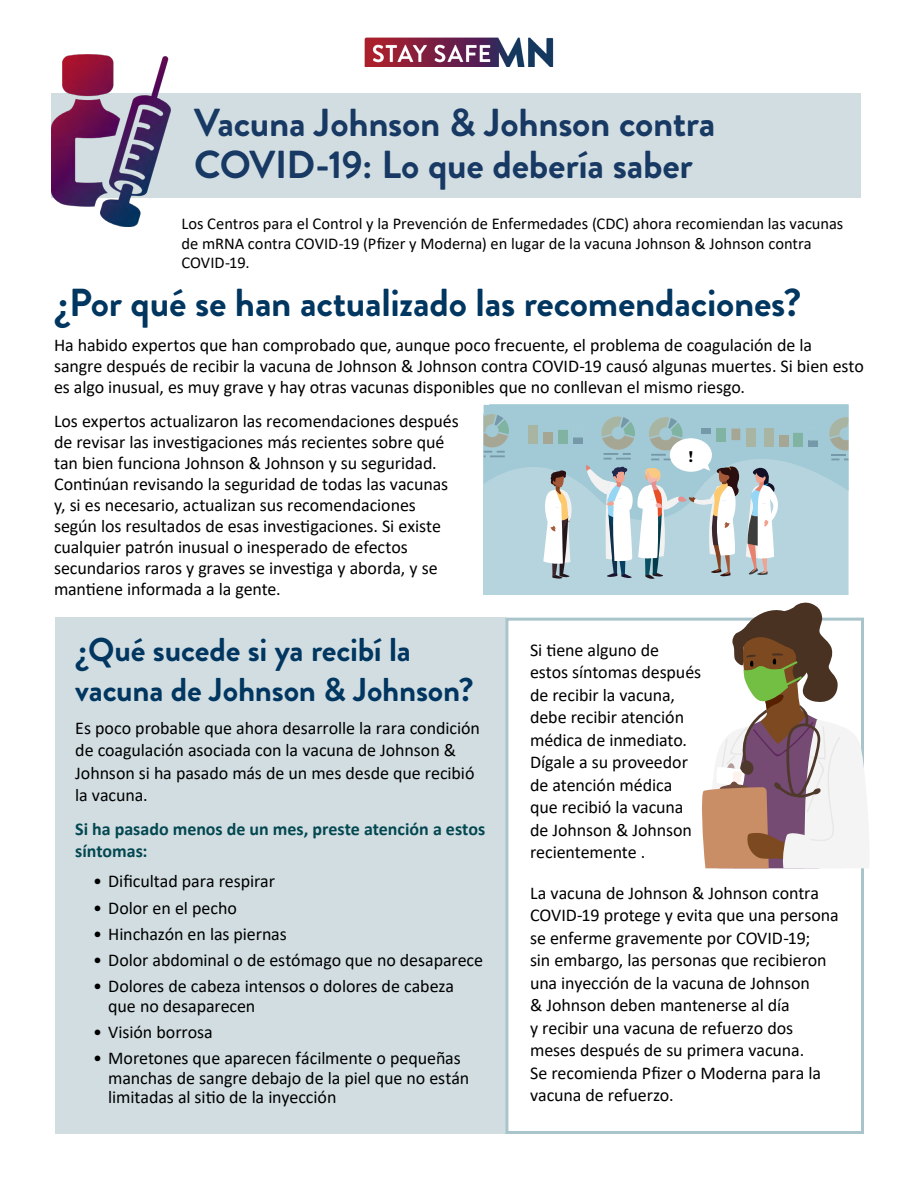
<style>
.page{position:relative;width:918px;height:1188px;background:#fff}
.page>*{position:absolute;margin:0;border:0;box-sizing:border-box;transform-origin:0 0}
.t1{font:700 39px/42px "Brandon Grotesque";letter-spacing:-.01em;color:#173963}
.t2{font:700 39px "Brandon Grotesque";letter-spacing:-.01em;color:#003660}
.t3{font:700 33px/39.6px "Brandon Grotesque";letter-spacing:-.005em;color:#003660}
.body{font:18px/22.5px "Calibri";letter-spacing:-.005em;color:#000}
.Bullets{font:18px/19.5px "Calibri";letter-spacing:-.005em;color:#000}
.body-2{font:700 18px/22.5px "Calibri";color:#034750}
.body-2-2{font:16.5px/19.8px "Calibri";color:#000}
.t4{font:900 15.45px "Brandon Grotesque";color:#000}
</style>
<div class="page">
<img style="left:364px;top:38px;width:190px;height:29px">
<div style="left:51px;top:93px;width:810px;height:104px;background:#d1dde1"></div>
<img style="left:51px;top:54px;width:120px;height:173px">
<div style="left:55px;top:618px;width:450px;height:516px;background:#d1dde1"></div>
<div style="left:483px;top:579px;width:366px;height:16px;background:#b5d4de"></div>
<svg style="left:483px;top:405px;width:366px;height:174px;background:#b2cbd2"></svg>
<div style="left:505px;top:618px;width:359px;height:516px;border:3px solid #a9c4cb"></div>
<svg style="left:700px;top:602px;width:169px;height:266px"></svg>
<h1 class="t1" style="left:194px;top:102px;width:523px">Vacuna Johnson &amp; Johnson contra<br>COVID-19: Lo que debería saber</h1>
<p class="body-2-2" style="left:181px;top:213px;width:663px">Los Centros para el Control y la Prevención de Enfermedades (CDC) ahora recomiendan las vacunas de mRNA contra COVID-19 (Pfizer y Moderna) en lugar de la vacuna Johnson &amp; Johnson contra<br>COVID-19.</p>
<h2 class="t2" style="left:54px;top:276px;width:749px">¿Por qué se han actualizado las recomendaciones?</h2>
<p class="body" style="left:54px;top:334px;width:811px;line-height:21px">Ha habido expertos que han comprobado que, aunque poco frecuente, el problema de coagulación de la sangre después de recibir la vacuna de Johnson &amp; Johnson contra COVID-19 causó algunas muertes. Si bien esto es algo inusual, es muy grave y hay otras vacunas disponibles que no conllevan el mismo riesgo.</p>
<p class="body" style="left:54px;top:410px;width:406px;line-height:21px">Los expertos actualizaron las recomendaciones después de revisar las investigaciones más recientes sobre qué tan bien funciona Johnson &amp; Johnson y su seguridad.<br>Continúan revisando la seguridad de todas las vacunas y, si es necesario, actualizan sus recomendaciones según los resultados de esas investigaciones. Si existe cualquier patrón inusual o inesperado de efectos secundarios raros y graves se investiga y aborda, y se mantiene informada a la gente.</p>
<h3 class="t3" style="left:75px;top:630px;width:400px">¿Qué sucede si ya recibí la vacuna de Johnson &amp; Johnson?</h3>
<p class="body" style="left:75px;top:716px;width:406px">Es poco probable que ahora desarrolle la rara condición de coagulación asociada con la vacuna de Johnson &amp; Johnson si ha pasado más de un mes desde que recibió la vacuna.</p>
<p class="body-2" style="left:75px;top:817px;width:411px">Si ha pasado menos de un mes, preste atención a estos síntomas:</p>
<p class="Bullets" style="left:93px;top:871px;width:183px">• Dificultad para respirar</p>
<p class="Bullets" style="left:93px;top:898px;width:145px">• Dolor en el pecho</p>
<p class="Bullets" style="left:93px;top:924px;width:195px">• Hinchazón en las piernas</p>
<p class="Bullets" style="left:93px;top:950px;width:391px">• Dolor abdominal o de estómago que no desaparece</p>
<p class="Bullets" style="left:108px;top:976px;width:347px;text-indent:-15px">• Dolores de cabeza intensos o dolores de cabeza que no desaparecen</p>
<p class="Bullets" style="left:93px;top:1022px;width:121px">• Visión borrosa</p>
<p class="Bullets" style="left:108px;top:1048px;width:363px;text-indent:-15px">• Moretones que aparecen fácilmente o pequeñas manchas de sangre debajo de la piel que no están limitadas al sitio de la inyección</p>
<p class="t4" style="left:688px;top:446px;width:6px">!</p>
<p class="body" style="left:530px;top:638px;width:173px">Si tiene alguno de estos síntomas después de recibir la vacuna, debe recibir atención médica de inmediato.<br>Dígale a su proveedor de atención médica que recibió la vacuna de Johnson &amp; Johnson recientemente .</p>
<p class="body" style="left:530px;top:881px;width:310px">La vacuna de Johnson &amp; Johnson contra COVID-19 protege y evita que una persona se enferme gravemente por COVID-19;<br>sin embargo, las personas que recibieron una inyección de la vacuna de Johnson<br>&amp; Johnson deben mantenerse al día<br>y recibir una vacuna de refuerzo dos meses después de su primera vacuna.<br>Se recomienda Pfizer o Moderna para la vacuna de refuerzo.</p>
</div>
